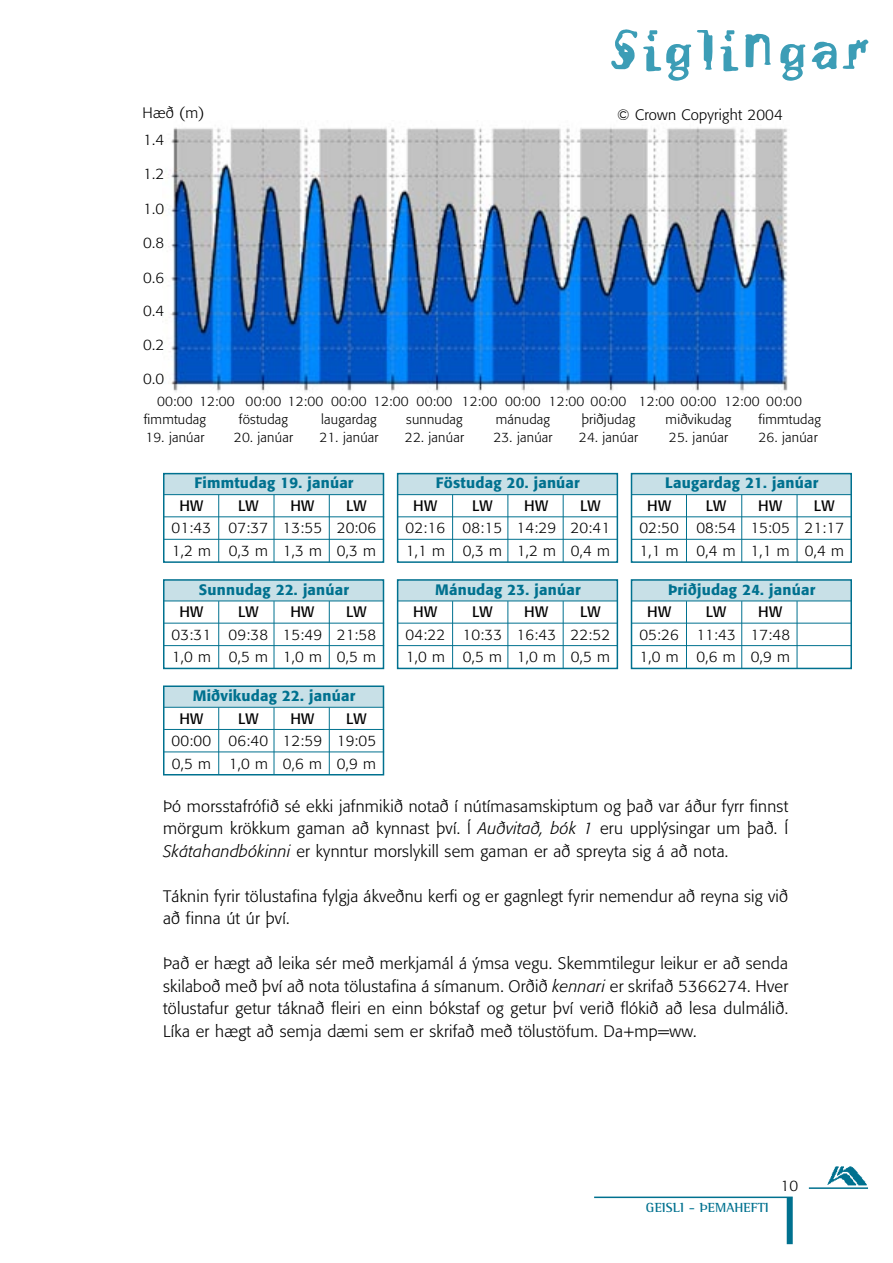
<style>
.page{position:relative;width:893px;height:1263px;background:#fff}
.page>*{position:absolute;margin:0;border:0;box-sizing:border-box;transform-origin:0 0}
.t1{font:63px "F2 F Madame Butterfly";color:#3c9db6}
.t2{font:300 16.5px/22.5px "Formata";letter-spacing:.015em;color:#000;text-align:justify}
.t3{font:300 15px/22.5px "Formata";letter-spacing:.015em;color:#000;text-align:right}
.t4{font:500 15px "Formata";letter-spacing:.015em;color:#00718f}
.t5{font:15px "Formata";letter-spacing:.015em;color:#000}
.t6{font:300 13.5px/18px "Formata";letter-spacing:.015em;color:#000}
.t7{font:700 13.5px "Rotis Semi Serif";color:#00718f}
.s1{font-style:italic}
</style>
<div class="page">
<hr style="left:809px;top:1187px;width:59px;height:2px;background:#00718f">
<div style="left:787px;top:1198px;width:6px;height:46px;background:#00718f"></div>
<hr style="left:594px;top:1196px;width:199px;height:2px;background:#00718f">
<img style="left:827px;top:1166px;width:40px;height:20px">
<div style="left:164px;top:474px;width:219px;height:20px;background:#c8e0e7"></div>
<div style="left:163px;top:473px;width:221px;height:90px;border:2px solid #00718f"></div>
<hr style="left:164px;top:494px;width:220px;height:1px;background:#00718f">
<hr style="left:164px;top:516px;width:220px;height:1px;background:#00718f">
<hr style="left:164px;top:539px;width:220px;height:1px;background:#00718f">
<hr style="left:218px;top:495px;width:1px;height:67px;background:#00718f">
<hr style="left:274px;top:495px;width:1px;height:67px;background:#00718f">
<hr style="left:329px;top:495px;width:1px;height:67px;background:#00718f">
<div style="left:398px;top:474px;width:219px;height:20px;background:#c8e0e7"></div>
<div style="left:397px;top:473px;width:221px;height:90px;border:2px solid #00718f"></div>
<hr style="left:398px;top:494px;width:220px;height:1px;background:#00718f">
<hr style="left:398px;top:516px;width:220px;height:1px;background:#00718f">
<hr style="left:398px;top:539px;width:220px;height:1px;background:#00718f">
<hr style="left:452px;top:495px;width:1px;height:67px;background:#00718f">
<hr style="left:507px;top:495px;width:1px;height:67px;background:#00718f">
<hr style="left:563px;top:495px;width:1px;height:67px;background:#00718f">
<div style="left:631px;top:474px;width:220px;height:20px;background:#c8e0e7"></div>
<div style="left:631px;top:473px;width:221px;height:90px;border:2px solid #00718f"></div>
<hr style="left:632px;top:494px;width:220px;height:1px;background:#00718f">
<hr style="left:632px;top:516px;width:220px;height:1px;background:#00718f">
<hr style="left:632px;top:539px;width:220px;height:1px;background:#00718f">
<hr style="left:686px;top:495px;width:1px;height:67px;background:#00718f">
<hr style="left:741px;top:495px;width:1px;height:67px;background:#00718f">
<hr style="left:797px;top:495px;width:1px;height:67px;background:#00718f">
<div style="left:164px;top:580px;width:219px;height:21px;background:#c8e0e7"></div>
<div style="left:163px;top:579px;width:221px;height:90px;border:2px solid #00718f"></div>
<hr style="left:164px;top:601px;width:220px;height:1px;background:#00718f">
<hr style="left:164px;top:623px;width:220px;height:1px;background:#00718f">
<hr style="left:164px;top:645px;width:220px;height:1px;background:#00718f">
<hr style="left:218px;top:601px;width:1px;height:67px;background:#00718f">
<hr style="left:274px;top:601px;width:1px;height:67px;background:#00718f">
<hr style="left:329px;top:601px;width:1px;height:67px;background:#00718f">
<div style="left:398px;top:580px;width:219px;height:21px;background:#c8e0e7"></div>
<div style="left:397px;top:579px;width:221px;height:90px;border:2px solid #00718f"></div>
<hr style="left:398px;top:601px;width:220px;height:1px;background:#00718f">
<hr style="left:398px;top:623px;width:220px;height:1px;background:#00718f">
<hr style="left:398px;top:645px;width:220px;height:1px;background:#00718f">
<hr style="left:452px;top:601px;width:1px;height:67px;background:#00718f">
<hr style="left:507px;top:601px;width:1px;height:67px;background:#00718f">
<hr style="left:563px;top:601px;width:1px;height:67px;background:#00718f">
<div style="left:631px;top:580px;width:220px;height:21px;background:#c8e0e7"></div>
<div style="left:631px;top:579px;width:221px;height:90px;border:2px solid #00718f"></div>
<hr style="left:632px;top:601px;width:220px;height:1px;background:#00718f">
<hr style="left:632px;top:623px;width:220px;height:1px;background:#00718f">
<hr style="left:632px;top:645px;width:220px;height:1px;background:#00718f">
<hr style="left:686px;top:601px;width:1px;height:67px;background:#00718f">
<hr style="left:741px;top:601px;width:1px;height:67px;background:#00718f">
<hr style="left:797px;top:601px;width:1px;height:67px;background:#00718f">
<div style="left:164px;top:686px;width:219px;height:21px;background:#c8e0e7"></div>
<div style="left:163px;top:685px;width:221px;height:90px;border:2px solid #00718f"></div>
<hr style="left:164px;top:707px;width:220px;height:1px;background:#00718f">
<hr style="left:164px;top:729px;width:220px;height:1px;background:#00718f">
<hr style="left:164px;top:751px;width:220px;height:1px;background:#00718f">
<hr style="left:218px;top:707px;width:1px;height:68px;background:#00718f">
<hr style="left:274px;top:707px;width:1px;height:68px;background:#00718f">
<hr style="left:329px;top:707px;width:1px;height:68px;background:#00718f">
<img style="left:162px;top:127px;width:626px;height:265px">
<p class="t3" style="left:143px;top:99px;width:63px;line-height:27.2px;text-align:left">Hæð (m)<br>1.4</p>
<p class="t3" style="left:143px;top:163px;width:21px">1.2</p>
<p class="t3" style="left:143px;top:197px;width:23px">1.0</p>
<p class="t3" style="left:143px;top:232px;width:23px">0.8</p>
<p class="t3" style="left:143px;top:266px;width:23px">0.6</p>
<p class="t3" style="left:143px;top:300px;width:21px">0.4</p>
<p class="t3" style="left:143px;top:334px;width:21px">0.2</p>
<p class="t3" style="left:143px;top:368px;width:23px">0.0</p>
<h1 class="t1" style="left:610px;top:13px;width:262px">Siglingar</h1>
<p class="t3" style="left:617px;top:103px;width:166px">© Crown Copyright 2004</p>
<p class="t6" style="left:144px;top:393px;width:660px;text-indent:13px">00:00 12:00 00:00 12:00 00:00 12:00 00:00 12:00 00:00 12:00 00:00 12:00 00:00 12:00 00:00 fimmtudag</p>
<p class="t6" style="left:239px;top:411px;width:51px">föstudag</p>
<p class="t6" style="left:321px;top:411px;width:57px">laugardag</p>
<p class="t6" style="left:406px;top:411px;width:58px">sunnudag</p>
<p class="t6" style="left:496px;top:411px;width:56px">mánudag</p>
<p class="t6" style="left:582px;top:411px;width:55px">þriðjudag</p>
<p class="t6" style="left:666px;top:411px;width:67px">miðvikudag</p>
<p class="t6" style="left:759px;top:411px;width:64px">fimmtudag</p>
<p class="t6" style="left:145px;top:429px;width:73px">19. janúar 2</p>
<p class="t6" style="left:242px;top:429px;width:64px">0. janúar 2</p>
<p class="t6" style="left:327px;top:429px;width:63px">1. janúar 22</p>
<p class="t6" style="left:421px;top:429px;width:56px">. janúar 23</p>
<p class="t6" style="left:510px;top:429px;width:55px">. janúar 24</p>
<p class="t6" style="left:595px;top:429px;width:57px">. janúar 2</p>
<p class="t6" style="left:677px;top:429px;width:65px">5. janúar 2</p>
<p class="t6" style="left:767px;top:429px;width:52px">6. janúar</p>
<p class="t4" style="left:194px;top:474px;width:161px">Fimmtudag 19. janúar</p>
<p class="t5" style="left:179px;top:497px;width:25px">HW</p>
<p class="t5" style="left:238px;top:497px;width:22px">LW</p>
<p class="t5" style="left:290px;top:497px;width:25px">HW</p>
<p class="t5" style="left:346px;top:497px;width:22px">LW</p>
<p class="t3" style="left:172px;top:517px;width:29px">01:43</p>
<p class="t3" style="left:172px;top:517px;width:206px">07:37 13:55 20:06<br>1,2 m 0,3 m 1,3 m 0,3 m</p>
<p class="t4" style="left:199px;top:580px;width:152px">Sunnudag 22. janúar</p>
<p class="t5" style="left:179px;top:603px;width:25px">HW</p>
<p class="t5" style="left:238px;top:603px;width:22px">LW</p>
<p class="t5" style="left:290px;top:603px;width:25px">HW</p>
<p class="t5" style="left:346px;top:603px;width:22px">LW</p>
<p class="t3" style="left:172px;top:623px;width:206px;text-align:left">03:31 09:38 15:49 2 1:58<br>1,0 m 0,5 m 1,0 m 0,5 m</p>
<p class="t4" style="left:193px;top:687px;width:164px">Miðvikudag 22. janúar</p>
<p class="t5" style="left:179px;top:709px;width:25px">HW</p>
<p class="t5" style="left:238px;top:709px;width:22px">LW</p>
<p class="t5" style="left:290px;top:709px;width:25px">HW</p>
<p class="t5" style="left:346px;top:709px;width:22px">LW</p>
<p class="t3" style="left:172px;top:730px;width:206px;text-align:left">00:00 06:40 12:59 19:05<br>0,5 m 1,0 m 0,6 m 0,9 m</p>
<p class="t4" style="left:436px;top:474px;width:145px">Föstudag 20. janúar</p>
<p class="t5" style="left:413px;top:497px;width:25px">HW</p>
<p class="t5" style="left:472px;top:497px;width:22px">LW</p>
<p class="t5" style="left:524px;top:497px;width:25px">HW</p>
<p class="t5" style="left:580px;top:497px;width:22px">LW</p>
<p class="t3" style="left:405px;top:517px;width:206px;text-align:left">02:16 08:15 14:29 20:41<br>1,1 m 0,3 m 1,2 m 0,4 m</p>
<p class="t4" style="left:435px;top:580px;width:147px">Mánudag 23. janúar</p>
<p class="t5" style="left:413px;top:603px;width:25px">HW</p>
<p class="t5" style="left:472px;top:603px;width:22px">LW</p>
<p class="t5" style="left:524px;top:603px;width:25px">HW</p>
<p class="t5" style="left:580px;top:603px;width:22px">LW</p>
<p class="t3" style="left:405px;top:623px;width:29px">04:22</p>
<p class="t3" style="left:462px;top:623px;width:29px">10:33</p>
<p class="t3" style="left:516px;top:623px;width:33px">16:4322</p>
<p class="t3" style="left:406px;top:623px;width:206px">:52<br>1,0 m 0,5 m 1,0 m 0,5 m</p>
<p class="t4" style="left:665px;top:474px;width:155px">Laugardag 21. janúar</p>
<p class="t5" style="left:647px;top:497px;width:25px">HW</p>
<p class="t5" style="left:706px;top:497px;width:22px">LW</p>
<p class="t5" style="left:758px;top:497px;width:25px">HW</p>
<p class="t5" style="left:814px;top:497px;width:22px">LW</p>
<p class="t3" style="left:639px;top:517px;width:94px">02:50 08:54</p>
<p class="t3" style="left:640px;top:517px;width:206px">15:05 21:17<br>1,1 m 0,4 m 1,1 m 0,4 m</p>
<p class="t4" style="left:668px;top:580px;width:149px">Þriðjudag 24. janúar</p>
<p class="t5" style="left:647px;top:603px;width:25px">HW</p>
<p class="t5" style="left:706px;top:603px;width:22px">LW</p>
<p class="t5" style="left:758px;top:603px;width:25px">HW</p>
<p class="t3" style="left:639px;top:623px;width:86px">05:26 11:43</p>
<p class="t3" style="left:640px;top:623px;width:152px">17:48<br>1,0 m 0,6 m 0,9 m</p>
<p class="t2" style="left:163px;top:795px;width:627px">Þó morsstafrófið sé ekki jafnmikið notað í nútímasamskiptum og það var áður fyrr finnst mörgum krökkum gaman að kynnast því. Í <span class="s1">Auðvitað, bók 1</span> eru upplýsingar um það. Í <span class="s1">Skátahandbókinni</span> er kynntur morslykill sem gaman er að spreyta sig á að nota.</p>
<p class="t2" style="left:163px;top:885px;width:627px">Táknin fyrir tölustafina fylgja ákveðnu kerfi og er gagnlegt fyrir nemendur að reyna sig við að finna út úr því.</p>
<p class="t2" style="left:163px;top:952px;width:627px">Það er hægt að leika sér með merkjamál á ýmsa vegu. Skemmtilegur leikur er að senda skilaboð með því að nota tölustafina á símanum. Orðið <span class="s1">kennari</span> er skrifað 5366274. Hver tölustafur getur táknað fleiri en einn bókstaf og getur því verið flókið að lesa dulmálið.<br>Líka er hægt að semja dæmi sem er skrifað með tölustöfum. Da+mp=ww.</p>
<p class="t7" style="left:646px;top:1199px;width:124px">GEISLI - ÞEMAHEFTI</p>
<p class="t3" style="left:780px;top:1174px;width:19px">10</p>
</div>
